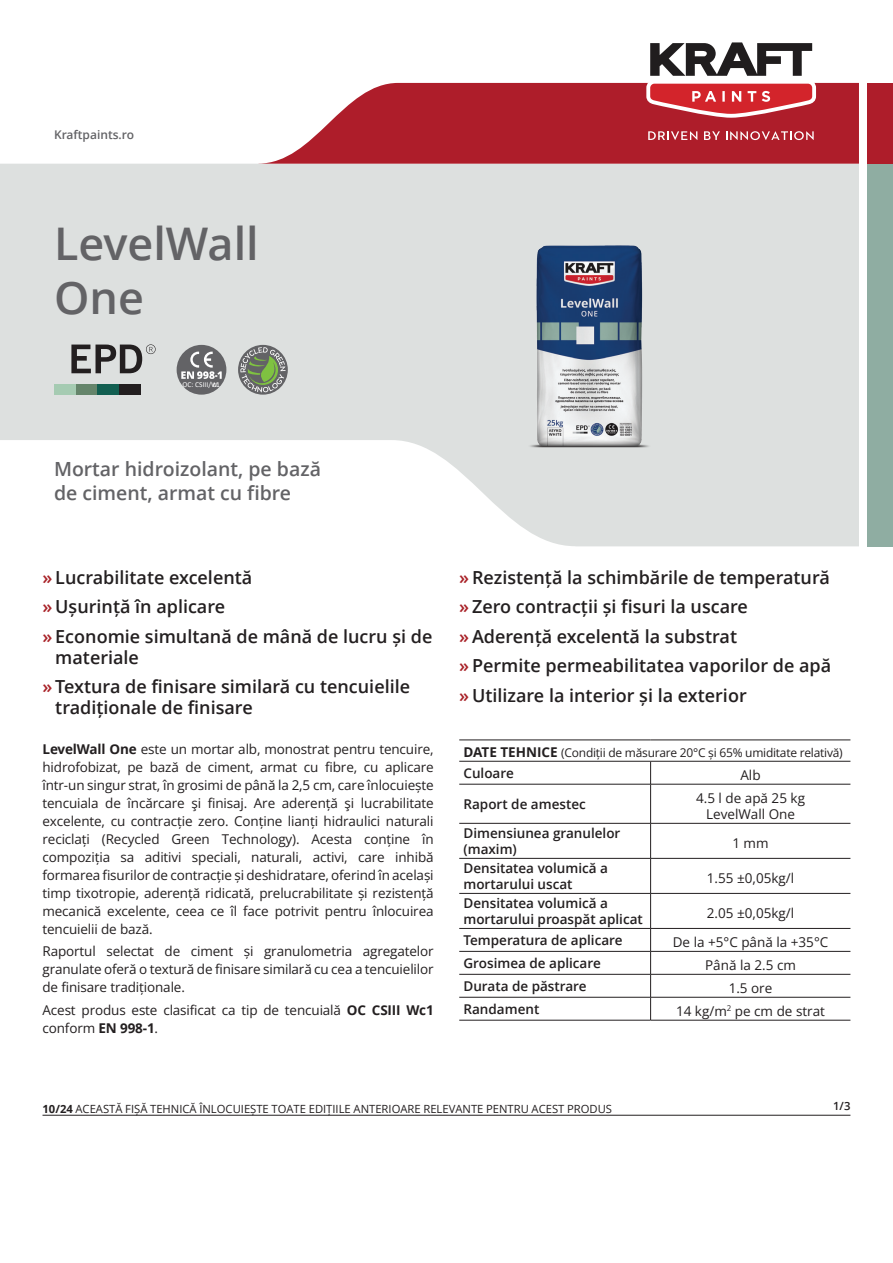
<style>
.page{position:relative;width:893px;height:1263px;background:#fff}
.page>*{position:absolute;margin:0;border:0;box-sizing:border-box;transform-origin:0 0}
.t1{font:600 45px/54px "Open Sans";color:#636366}
.t2{font:600 19.5px/23.4px "Open Sans";color:#636366}
.t3{font:600 18px/29.5px "Open Sans";color:#231f20}
.t4{font:13.5px/18px "Open Sans";letter-spacing:-.01em;color:#231f20;text-align:justify}
.t5{font:600 13.5px/16.2px "Open Sans";color:#231f20}
.t6{font:12px "Open Sans";letter-spacing:-.02em;color:#231f20}
.t7{font:600 12px "Open Sans";color:#636366}
.t8{font:11.25px "Open Sans";color:#231f20}
.t9{font:600 11.25px "Open Sans";color:#231f20}
.t10{font:7.5px "Calibri";color:#fff}
.s1{color:#a92228}
.s2{font-weight:700}
.s3{font-weight:700;font-size:13.5px}
</style>
<div class="page">
<svg style="left:0;top:164px;width:859px;height:382px;fill:#dde0df"></svg>
<svg style="left:259px;top:83px;width:600px;height:81px;background:#b93d48"></svg>
<div style="left:867px;top:83px;width:26px;height:81px;background:#ae1d2a"></div>
<div style="left:867px;top:164px;width:26px;height:382px;background:#8fada2"></div>
<svg style="left:642px;top:42px;width:178px;height:80px"></svg>
<svg style="left:648px;top:131px;width:49px;height:9px"></svg>
<svg style="left:704px;top:131px;width:16px;height:9px"></svg>
<svg style="left:726px;top:131px;width:88px;height:9px"></svg>
<hr style="left:43px;top:1115px;width:807px;height:1px;background:#231f20">
<hr style="left:459px;top:740px;width:192px;height:1px;background:#231f20">
<hr style="left:651px;top:740px;width:199px;height:1px;background:#231f20">
<hr style="left:459px;top:761px;width:192px;height:1px;background:#231f20">
<hr style="left:651px;top:761px;width:199px;height:1px;background:#231f20">
<svg style="left:650px;top:761px;width:1px;height:23px"></svg>
<hr style="left:459px;top:784px;width:192px;height:1px;background:#231f20">
<hr style="left:651px;top:784px;width:199px;height:1px;background:#231f20">
<hr style="left:650px;top:784px;width:1px;height:39px;background:#231f20">
<hr style="left:459px;top:823px;width:192px;height:1px;background:#231f20">
<hr style="left:651px;top:823px;width:199px;height:1px;background:#231f20">
<hr style="left:650px;top:823px;width:1px;height:35px;background:#231f20">
<hr style="left:459px;top:858px;width:192px;height:1px;background:#231f20">
<hr style="left:651px;top:858px;width:199px;height:1px;background:#231f20">
<hr style="left:650px;top:858px;width:1px;height:35px;background:#231f20">
<hr style="left:459px;top:893px;width:192px;height:1px;background:#231f20">
<hr style="left:651px;top:893px;width:199px;height:1px;background:#231f20">
<hr style="left:650px;top:893px;width:1px;height:35px;background:#231f20">
<hr style="left:459px;top:928px;width:192px;height:1px;background:#231f20">
<hr style="left:651px;top:928px;width:199px;height:1px;background:#231f20">
<hr style="left:459px;top:951px;width:192px;height:1px;background:#231f20">
<hr style="left:651px;top:951px;width:199px;height:1px;background:#231f20">
<hr style="left:459px;top:974px;width:192px;height:1px;background:#231f20">
<hr style="left:651px;top:974px;width:199px;height:1px;background:#231f20">
<hr style="left:459px;top:997px;width:192px;height:1px;background:#231f20">
<hr style="left:651px;top:997px;width:199px;height:1px;background:#231f20">
<svg style="left:650px;top:929px;width:1px;height:91px"></svg>
<hr style="left:459px;top:1020px;width:192px;height:1px;background:#231f20">
<hr style="left:651px;top:1020px;width:199px;height:1px;background:#231f20">
<img style="left:480px;top:237px;width:218px;height:218px">
<div style="left:54px;top:384px;width:30px;height:11px;background:#a5cbb2"></div>
<div style="left:76px;top:384px;width:32px;height:11px;background:#65856b"></div>
<div style="left:97px;top:384px;width:22px;height:11px;background:#125f51"></div>
<div style="left:119px;top:384px;width:22px;height:11px;background:#231f20"></div>
<svg style="left:71px;top:344px;width:85px;height:29px;background:#8e8e8e"></svg>
<div style="left:177px;top:345px;width:49px;height:50px;background:#636366;border-radius:50%"></div>
<svg style="left:181px;top:352px;width:41px;height:27px"></svg>
<svg style="left:238px;top:345px;width:50px;height:50px"></svg>
<svg style="left:240px;top:347px;width:45px;height:45px;background:#87937e"></svg>
<p class="t7" style="left:54px;top:126px;width:82px">Kraftpaints.ro</p>
<h1 class="t1" style="left:54px;top:216px;width:206px">LevelWall<br>One</h1>
<p class="t10" style="left:183px;top:379px;width:39px">OC: CSIII/Wc1</p>
<h2 class="t2" style="left:54px;top:457px;width:268px">Mortar hidroizolant, pe bază de ciment, armat cu fibre</h2>
<h3 class="t3" style="left:43px;top:562px;width:391px"><span class="s1">»</span> Lucrabilitate excelentă<br><span class="s1">»</span> Ușurință în aplicare<br><span class="s1">»</span> Economie simultană de mână de lucru și de</h3>
<h3 class="t3" style="left:43px;top:642px;width:369px;text-indent:13px">materiale<br><span class="s1">»</span> Textura de finisare similară cu tencuielile</h3>
<h3 class="t3" style="left:55px;top:692px;width:199px">tradiționale de finisare</h3>
<p class="t4" style="left:43px;top:740px;width:393px"><span class="s2">LevelWall One</span> este un mortar alb, monostrat pentru tencuire, hidrofobizat, pe bază de ciment, armat cu fibre, cu aplicare într-un singur strat, în grosimi de până la 2,5 cm, care înlocuiește tencuiala de încărcare şi finisaj. Are aderență şi lucrabilitate excelente, cu contracție zero. Conține lianți hidraulici naturali reciclați (Recycled Green Technology). Acesta conține în compoziția sa aditivi speciali, naturali, activi, care inhibă formarea fisurilor de contracție și deshidratare, oferind în același timp tixotropie, aderență ridicată, prelucrabilitate și rezistență mecanică excelente, ceea ce îl face potrivit pentru înlocuirea tencuielii de bază.</p>
<p class="t4" style="left:43px;top:942px;width:393px">Raportul selectat de ciment și granulometria agregatelor granulate oferă o textură de finisare similară cu cea a tencuielilor de finisare tradiționale.</p>
<p class="t4" style="left:43px;top:1000px;width:393px">Acest produs este clasificat ca tip de tencuială <span class="s2">OC CSIII Wc1 </span>conform <span class="s2">EN 998-1</span>.</p>
<h3 class="t3" style="left:459px;top:562px;width:373px"><span class="s1">»</span>Rezistență la schimbările de temperatură <span class="s1">»</span> Zero contracții și fisuri la uscare <span class="s1">»</span>Aderență excelentă la substrat<br><span class="s1">»</span>Permite permeabilitatea vaporilor de apă <span class="s1">»</span> Utilizare la interior și la exterior</h3>
<p class="t6" style="left:463px;top:744px;width:381px"><span class="s3">DATE TEHNICE</span> (Condiții de măsurare 20°C și 65% umiditate relativă)</p>
<p class="t5" style="left:463px;top:765px;width:52px">Culoare</p>
<p class="t4" style="left:740px;top:766px;width:22px">Alb</p>
<p class="t5" style="left:463px;top:796px;width:124px">Raport de amestec</p>
<p class="t4" style="left:696px;top:789px;width:110px;line-height:16.2px;text-align:center">4.5 l de apă 25 kg<br>LevelWall One</p>
<p class="t5" style="left:463px;top:825px;width:158px">Dimensiunea granulelor (maxim)</p>
<p class="t4" style="left:732px;top:834px;width:38px">1 mm</p>
<p class="t5" style="left:463px;top:860px;width:146px">Densitatea volumică a mortarului uscat</p>
<p class="t4" style="left:707px;top:869px;width:89px">1.55 ±0,05kg/l</p>
<p class="t5" style="left:463px;top:895px;width:181px">Densitatea volumică a mortarului proaspăt aplicat</p>
<p class="t4" style="left:707px;top:904px;width:89px">2.05 ±0,05kg/l</p>
<p class="t5" style="left:463px;top:932px;width:161px">Temperatura de aplicare</p>
<p class="t4" style="left:673px;top:933px;width:157px">De la +5°C până la +35°C</p>
<p class="t5" style="left:463px;top:955px;width:139px">Grosimea de aplicare</p>
<p class="t4" style="left:705px;top:956px;width:92px">Până la 2.5 cm</p>
<p class="t5" style="left:463px;top:978px;width:125px">Durata de păstrare</p>
<p class="t4" style="left:729px;top:979px;width:45px">1.5 ore</p>
<p class="t5" style="left:463px;top:1000px;width:77px">Randament</p>
<p class="t4" style="left:676px;top:1002px;width:151px">14 kg/m<sup>2</sup> pe cm de strat</p>
<p class="t8" style="left:43px;top:1101px;width:571px"><span class="s2">10/24</span> ACEASTĂ FIȘĂ TEHNICĂ ÎNLOCUIEȘTE TOATE EDIȚIILE ANTERIOARE RELEVANTE PENTRU ACEST PRODUS</p>
<p class="t9" style="left:833px;top:1098px;width:19px">1/3</p>
</div>
